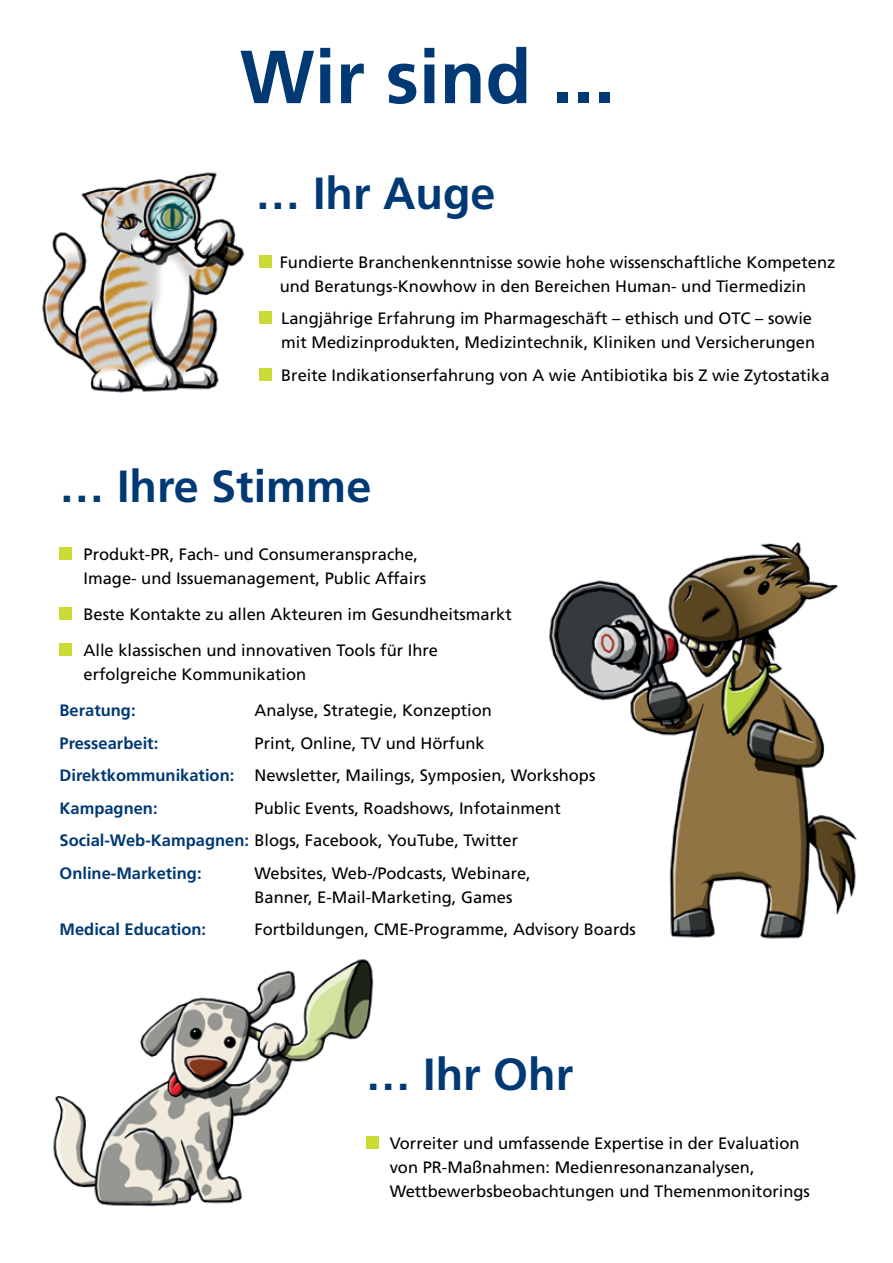
<style>
.page{position:relative;width:893px;height:1263px;background:#fff}
.page>*{position:absolute;margin:0;border:0;box-sizing:border-box;transform-origin:0 0}
.t1{font:700 75px "Frutiger";color:#003974}
.t2{font:700 45px "Frutiger";color:#003974}
.t3{font:16.5px/24px "Frutiger";color:#000}
.t4{font:700 16.5px "Frutiger";color:#003974}
.s1{font-weight:700;color:#003974}
</style>
<div class="page">
<img style="left:549px;top:541px;width:308px;height:398px">
<img style="left:53px;top:959px;width:321px;height:248px">
<div style="left:259px;top:255px;width:12px;height:13px;background:#cadb36"></div>
<div style="left:259px;top:311px;width:12px;height:13px;background:#cadb36"></div>
<div style="left:259px;top:368px;width:12px;height:13px;background:#cadb36"></div>
<div style="left:60px;top:547px;width:12px;height:13px;background:#cadb36"></div>
<div style="left:60px;top:607px;width:12px;height:13px;background:#cadb36"></div>
<div style="left:60px;top:643px;width:12px;height:13px;background:#cadb36"></div>
<div style="left:366px;top:1136px;width:12px;height:13px;background:#cadb36"></div>
<img style="left:42px;top:172px;width:203px;height:221px">
<h1 class="t1" style="left:240px;top:33px;width:377px">Wir sind ...</h1>
<h2 class="t2" style="left:256px;top:167px;width:242px">… Ihr Auge</h2>
<p class="t3" style="left:280px;top:250px;width:557px">Fundierte Branchenkenntnisse sowie hohe wissenschaftliche Kompetenz und Beratungs-Knowhow in den Bereichen Human- und Tiermedizin</p>
<p class="t3" style="left:281px;top:306px;width:535px">Langjährige Erfahrung im Pharmageschäft – ethisch und OTC – sowie mit Medizinprodukten, Medizintechnik, Kliniken und Versicherungen</p>
<p class="t3" style="left:281px;top:363px;width:550px">Breite Indikationserfahrung von A wie Antibiotika bis Z wie Zytostatika</p>
<h2 class="t2" style="left:60px;top:460px;width:313px">… Ihre Stimme</h2>
<p class="t3" style="left:84px;top:542px;width:344px">Produkt-PR, Fach- und Consumeransprache,<br>Image- und Issuemanagement, Public Affairs</p>
<p class="t3" style="left:84px;top:596px;width:430px;line-height:36px">Beste Kontakte zu allen Akteuren im Gesundheitsmarkt<br>Alle klassischen und innovativen Tools für Ihre</p>
<p class="t3" style="left:84px;top:662px;width:224px">erfolgreiche Kommunikation</p>
<p class="t4" style="left:60px;top:701px;width:78px">Beratung:</p>
<p class="t3" style="left:255px;top:698px;width:239px">Analyse, Strategie, Konzeption</p>
<p class="t4" style="left:60px;top:733px;width:100px">Pressearbeit:</p>
<p class="t3" style="left:60px;top:726px;width:537px;line-height:32.5px;text-indent:195px">Print, Online, TV und Hörfunk<br><span class="s1">Direktkommunikation:</span> Newsletter, Mailings, Symposien, Workshops<br><span class="s1">Kampagnen:</span></p>
<p class="t3" style="left:60px;top:791px;width:503px;line-height:32.5px;text-indent:195px">Public Events, Roadshows, Infotainment<br><span class="s1">Social-Web-Kampagnen:</span> Blogs, Facebook, YouTube, Twitter<br><span class="s1">Online-Marketing:</span></p>
<p class="t3" style="left:255px;top:861px;width:278px">Websites, Web-/Podcasts, Webinare,<br>Banner, E-Mail-Marketing, Games</p>
<p class="t4" style="left:60px;top:920px;width:148px">Medical Education:</p>
<p class="t3" style="left:255px;top:917px;width:383px">Fortbildungen, CME-Programme, Advisory Boards</p>
<h2 class="t2" style="left:366px;top:1048px;width:209px">… Ihr Ohr</h2>
<p class="t3" style="left:390px;top:1131px;width:422px">Vorreiter und umfassende Expertise in der Evaluation von PR-Maßnahmen: Medienresonanzanalysen,<br>Wettbewerbsbeobachtungen und Themenmonitorings</p>
</div>
